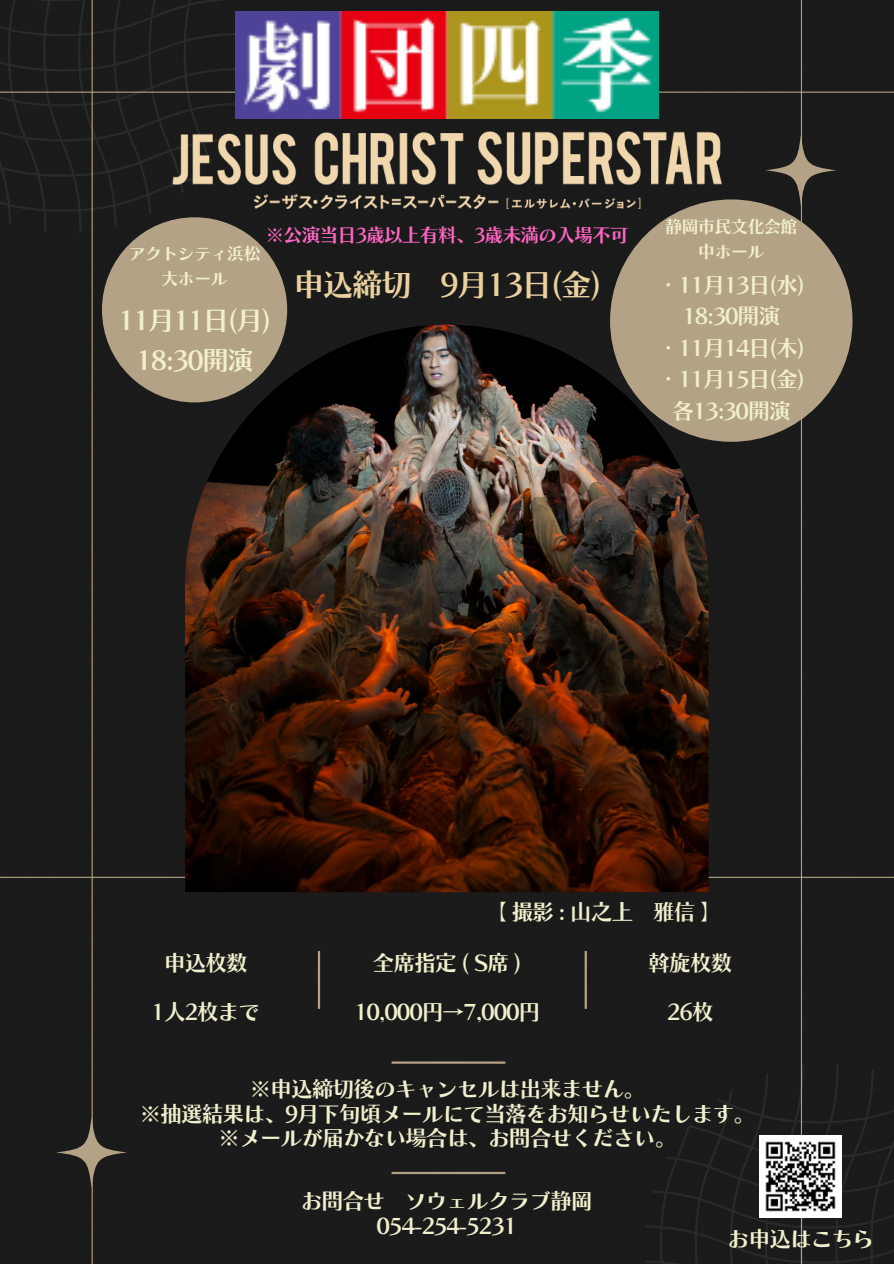
<style>
.page{position:relative;width:894px;height:1264px;background:#fff}
.page>*{position:absolute;margin:0;border:0;box-sizing:border-box;transform-origin:0 0}
.t1{font:30.9px "Canva Chiaro Std B";letter-spacing:-.055em;color:#ebd19f}
.t2{font:26.4px "Canva Chiaro Std B";letter-spacing:-.055em;color:#f1efcd}
.t3{font:21.9px/24.8px "Canva Chiaro Std B";letter-spacing:-.055em;color:#f1efcd;text-align:center}
.t4{font:19.05px "Canva Chiaro Std B";letter-spacing:-.055em;color:#ff66c4}
.t5{font:17.4px "Canva Chiaro Std B";letter-spacing:-.055em;color:#f1efcd}
</style>
<div class="page">
<div style="left:0;top:0;width:893px;height:1263px;background:#1b1a1b"></div>
<svg style="left:0;top:0;width:244px;height:233px;background:#1c1c1c"></svg>
<svg style="left:645px;top:1063px;width:248px;height:200px;background:#1d1d1d"></svg>
<hr style="left:0;top:92px;width:893px;height:1px;background:#b4a287">
<hr style="left:0;top:876px;width:893px;height:1px;background:#b4a287">
<hr style="left:92px;top:0;width:1px;height:1263px;background:#b4a287">
<hr style="left:800px;top:0;width:1px;height:1263px;background:#b4a287">
<img style="left:185px;top:325px;width:523px;height:567px">
<hr style="left:318px;top:951px;width:2px;height:57px;background:#b4a287">
<hr style="left:391px;top:1061px;width:114px;height:2px;background:#b4a287">
<hr style="left:584px;top:951px;width:2px;height:57px;background:#b4a287">
<div style="left:610px;top:199px;width:242px;height:243px;background:#b4a287;border-radius:50%"></div>
<div style="left:102px;top:217px;width:185px;height:185px;background:#b4a287;border-radius:50%"></div>
<svg style="left:56px;top:1116px;width:71px;height:71px;background:#34312d"></svg>
<svg style="left:765px;top:135px;width:70px;height:70px;background:#35312d"></svg>
<img style="left:172px;top:131px;width:549px;height:78px">
<img style="left:759px;top:1135px;width:82px;height:82px">
<hr style="left:391px;top:1171px;width:114px;height:3px;background:#b4a287">
<img style="left:235px;top:11px;width:423px;height:107px">
<p class="t4" style="left:265px;top:225px;width:365px">※公演当日 3歳以上有料、3歳未満の入場不可</p>
<p class="t1" style="left:293px;top:269px;width:310px">申込締切 9月 13日 (金)</p>
<h3 class="t5" style="left:128px;top:245px;width:134px">アクトシティ浜松</h3>
<h3 class="t5" style="left:161px;top:269px;width:68px">大ホール</h3>
<h3 class="t2" style="left:118px;top:306px;width:155px">11月11日(月)</h3>
<h3 class="t2" style="left:136px;top:347px;width:119px">18:30開演</h3>
<p class="t5" style="left:664px;top:217px;width:134px">静岡市民文化会館</p>
<p class="t5" style="left:697px;top:242px;width:68px">中ホール</p>
<h2 class="t3" style="left:657px;top:272px;width:149px">・11月 13日(水)</h2>
<h2 class="t3" style="left:682px;top:303px;width:99px">18:30開演</h2>
<p class="t3" style="left:657px;top:335px;width:149px">・11月 14日(木)</p>
<h1 class="t3" style="left:657px;top:366px;width:149px">・11月 15日(金)</h1>
<p class="t3" style="left:672px;top:398px;width:120px">各13:30開演</p>
<h3 class="t3" style="left:164px;top:949px;width:86px">申込枚数</h3>
<h3 class="t3" style="left:151px;top:999px;width:111px">1人2枚まで</h3>
<h3 class="t3" style="left:485px;top:898px;width:238px">【撮影:山之上 雅信】</h3>
<h3 class="t3" style="left:372px;top:949px;width:151px">全席指定 ( S席 )</h3>
<h3 class="t3" style="left:354px;top:999px;width:188px">10,000円→7,000円</h3>
<p class="t3" style="left:648px;top:949px;width:86px">斡旋枚数</p>
<p class="t3" style="left:666px;top:999px;width:48px">26枚</p>
<h3 class="t3" style="left:139px;top:1076px;width:617px">※申込締切後のキャンセルは出来ません。<br>※抽選結果は、9月下旬頃メールにて当落をお知らせいたします。※メールが届かない場合は、お問合せください。</h3>
<h3 class="t3" style="left:301px;top:1188px;width:293px">お問合せ ソウェルクラブ静岡<br>054-254-5231</h3>
<h3 class="t3" style="left:727px;top:1225px;width:148px">お申込はこちら</h3>
</div>
